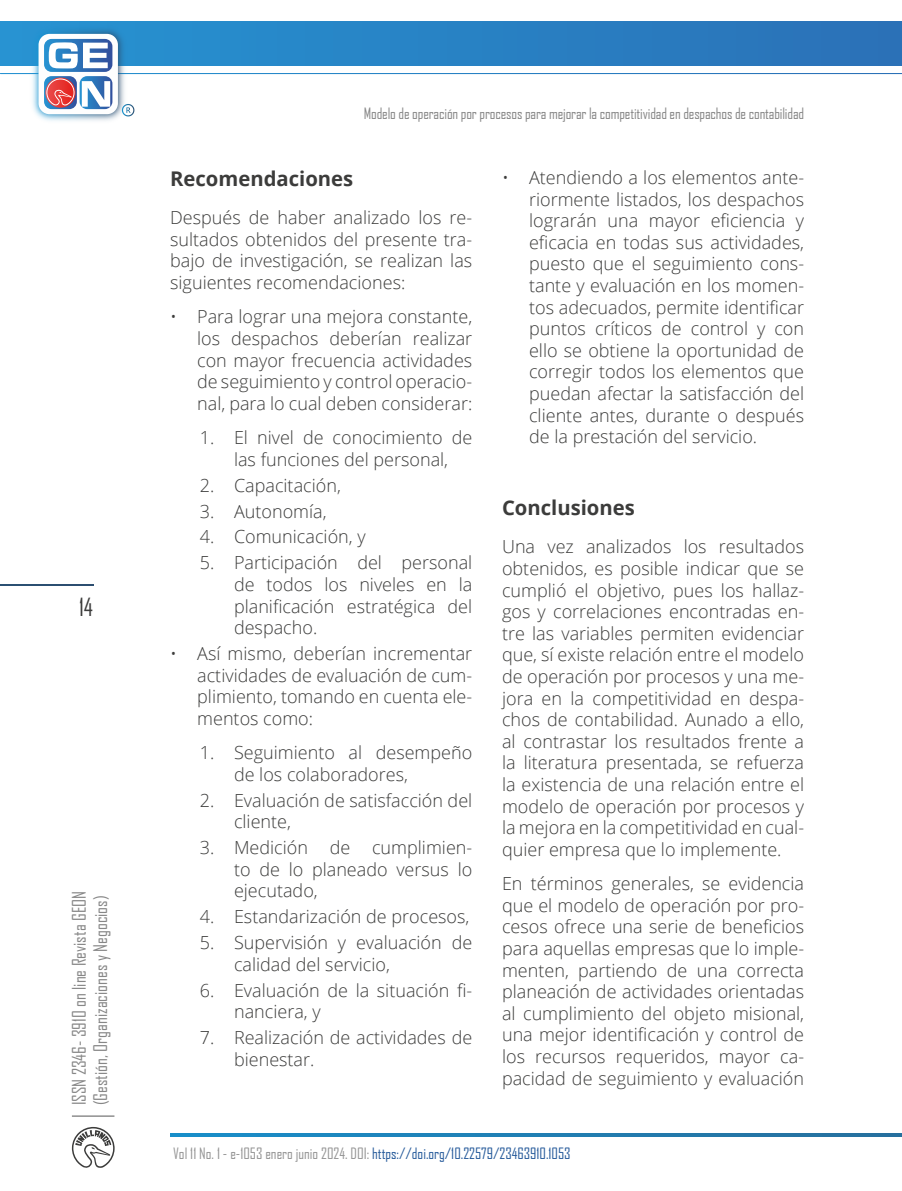
<style>
.page{position:relative;width:902px;height:1191px;background:#fff}
.page>*{position:absolute;margin:0;border:0;box-sizing:border-box;transform-origin:0 0}
.t1{font:24px "Agency FB";color:#3c3c3b}
.t2{font:700 20.25px "Open Sans";color:#3c3c3b}
.t3{font:300 18px/21.6px "Open Sans";color:#3c3c3b;text-align:justify}
.t4{font:18px/21.6px "Agency FB";color:#878787}
.t5{font:15px "Agency FB";letter-spacing:-.01em;color:#878787}
.t6{font:15px "Agency FB";color:#275b9b}
.s1{color:#949494}
</style>
<div class="page">
<div style="left:1px;top:22px;width:900px;height:43px;background:linear-gradient(to bottom,#297fc2,#297fc2)"></div>
<img style="left:0;top:21px;width:173px;height:100px">
<div style="left:39px;top:34px;width:79px;height:80px;background:#fefefe;border-radius:11px"></div>
<svg style="left:44px;top:39px;width:68px;height:70px"></svg>
<hr style="left:72px;top:1115px;width:42px;height:1px;background:#575756">
<svg style="left:72px;top:1126px;width:43px;height:42px"></svg>
<svg style="left:170px;top:1133px;width:731px;height:4px"></svg>
<hr style="left:0;top:584px;width:93px;height:1px;background:#2b4f71">
<h1 class="t1" style="left:79px;top:592px;width:16px">14</h1>
<p class="t4" style="left:68px;top:1105px;width:216px;rotate:-90deg">ISSN 2346- 3910 on line Revista GEON (Gestión, Organizaciones y Negocios)</p>
<p class="t5" style="left:364px;top:105px;width:442px">Modelo de operación por procesos para mejorar la competitividad en despachos de contabilidad</p>
<p class="t2" style="left:170px;top:164px;width:184px">Recomendaciones</p>
<p class="t3" style="left:170px;top:206px;width:303px">Después de haber analizado los re&shy;sultados obtenidos del presente tra&shy;bajo de investigación, se realizan las siguientes recomendaciones:</p>
<p class="t3" style="left:197px;top:306px;width:276px;text-indent:-27px">• Para lograr una mejora constante, los despachos deberían realizar con mayor frecuencia actividades de seguimiento y control operacio&shy;nal, para lo cual deben considerar:</p>
<p class="t3" style="left:200px;top:426px;width:274px;text-align:center">1. El nivel de conocimiento de las funciones del personal,</p>
<p class="t3" style="left:200px;top:474px;width:142px">2. Capacitación,</p>
<p class="t3" style="left:200px;top:500px;width:128px">3. Autonomía,</p>
<p class="t3" style="left:200px;top:525px;width:167px">4. Comunicación, y</p>
<p class="t3" style="left:234px;top:551px;width:240px;text-indent:-34px">5. Participación del personal de todos los niveles en la planificación estratégica del despacho.</p>
<p class="t3" style="left:197px;top:642px;width:276px;text-indent:-27px">• Así mismo, deberían incrementar actividades de evaluación de cum&shy;plimiento, tomando en cuenta ele&shy;mentos como:</p>
<p class="t3" style="left:234px;top:741px;width:240px;text-indent:-34px">1. Seguimiento al desempeño de los colaboradores,</p>
<p class="t3" style="left:234px;top:789px;width:240px;text-indent:-34px">2. Evaluación de satisfacción del cliente,</p>
<p class="t3" style="left:234px;top:836px;width:240px;text-indent:-34px">3. Medición de cumplimien&shy;to de lo planeado versus lo ejecutado,</p>
<p class="t3" style="left:200px;top:905px;width:271px">4. Estandarización de procesos,</p>
<p class="t3" style="left:234px;top:931px;width:240px;text-indent:-34px">5. Supervisión y evaluación de calidad del servicio,</p>
<p class="t3" style="left:234px;top:978px;width:240px;text-indent:-34px">6. Evaluación de la situación fi&shy;nanciera, y</p>
<p class="t3" style="left:234px;top:1026px;width:240px;text-indent:-34px">7. Realización de actividades de bienestar.</p>
<p class="t3" style="left:529px;top:166px;width:276px;text-indent:-27px">• Atendiendo a los elementos ante&shy;riormente listados, los despachos lograrán una mayor eficiencia y eficacia en todas sus actividades, puesto que el seguimiento cons&shy;tante y evaluación en los momen&shy;tos adecuados, permite identificar puntos críticos de control y con ello se obtiene la oportunidad de corregir todos los elementos que puedan afectar la satisfacción del cliente antes, durante o después de la prestación del servicio.</p>
<p class="t2" style="left:502px;top:493px;width:134px">Conclusiones</p>
<p class="t3" style="left:502px;top:535px;width:303px">Una vez analizados los resultados obtenidos, es posible indicar que se cumplió el objetivo, pues los hallaz&shy;gos y correlaciones encontradas en&shy;tre las variables permiten evidenciar que, sí existe relación entre el modelo de operación por procesos y una me&shy;jora en la competitividad en despa&shy;chos de contabilidad. Aunado a ello, al contrastar los resultados frente a la literatura presentada, se refuerza la existencia de una relación entre el modelo de operación por procesos y la mejora en la competitividad en cual&shy;quier empresa que lo implemente.</p>
<p class="t3" style="left:502px;top:872px;width:303px">En términos generales, se evidencia que el modelo de operación por pro&shy;cesos ofrece una serie de beneficios para aquellas empresas que lo imple&shy;menten, partiendo de una correcta planeación de actividades orientadas al cumplimiento del objeto misional, una mejor identificación y control de los recursos requeridos, mayor ca&shy;pacidad de seguimiento y evaluación</p>
<p class="t6" style="left:173px;top:1144px;width:399px"><span class="s1">Vol 11 No. 1 - e-1053 enero junio 2024. DOI:</span> https://doi.org/10.22579/23463910.1053</p>
</div>
